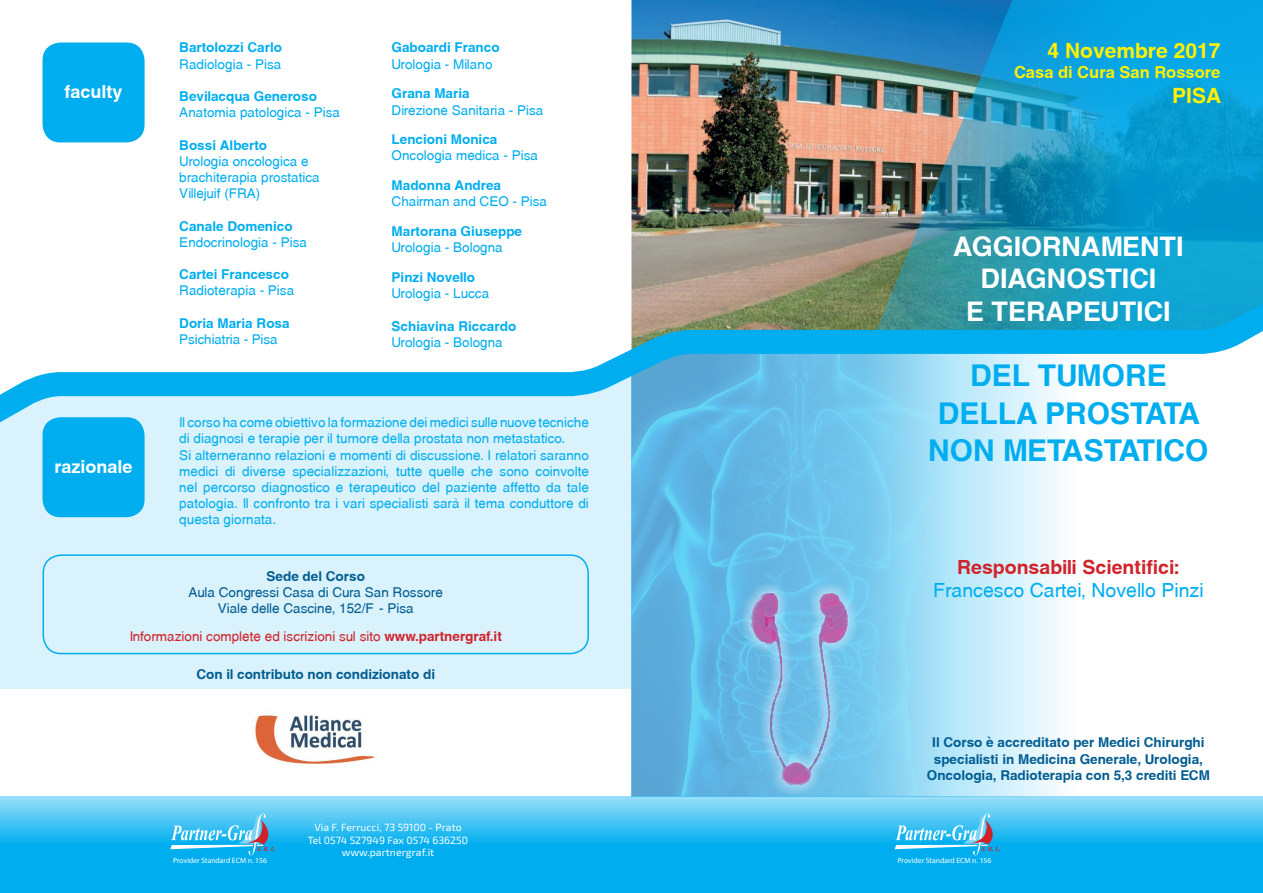
<style>
.page{position:relative;width:1263px;height:893px;background:#fff}
.page>*{position:absolute;margin:0;border:0;box-sizing:border-box;transform-origin:0 0}
.t1{font:700 30px/37.5px "Swansea";color:#00aeef;text-align:center}
.t2{font:700 27px/32.4px "Swansea";color:#fff;text-align:center}
.t3{font:700 21px "Swansea";color:#fff101}
.t4{font:19.5px "Swansea";color:#00aeef}
.t5{font:700 19.5px "Swansea";color:#d1232a}
.t6{font:700 18px "Swansea";color:#fff}
.t7{font:700 16.5px "Swansea";color:#fff101}
.t8{font:13.5px/16.2px "Swansea";color:#00aeef}
.t9{font:700 13.5px "Swansea";color:#00aeef}
.t10{font:700 13.5px/16.5px "Swansea";color:#005c90;text-align:center}
.t11{font:13.5px/16.2px "Swansea";color:#005c90;text-align:center}
.t12{font:13.5px "Swansea";color:#d1232a}
.t13{font:10.5px/12.6px "Exo 2";color:#fff;text-align:center}
.t14{font:7.65px "Myriad Pro";color:#fff}
.s1{font-weight:700}
</style>
<div class="page">
<svg style="left:954px;top:456px;width:107px;height:340px;background:#d4f1fb"></svg>
<div style="left:0;top:456px;width:631px;height:233px;background:#d9f2fc"></div>
<img style="left:631px;top:0;width:243px;height:277px">
<img style="left:874px;top:0;width:389px;height:277px">
<div style="left:43px;top:43px;width:102px;height:99px;background:#00aeef;border-radius:18px"></div>
<svg style="left:0;top:796px;width:1263px;height:97px;background:#26baf1"></svg>
<svg style="left:895px;top:813px;width:105px;height:42px;background:#55c0eb"></svg>
<svg style="left:170px;top:813px;width:105px;height:42px;background:#55c0eb"></svg>
<img style="left:631px;top:456px;width:323px;height:340px">
<div style="left:43px;top:554px;width:546px;height:100px;border:2px solid #00aeef;border-radius:18px"></div>
<img style="left:255px;top:713px;width:120px;height:51px">
<div style="left:43px;top:417px;width:102px;height:100px;background:#00aeef;border-radius:18px"></div>
<svg style="left:0;top:277px;width:1263px;height:179px"></svg>
<p class="t9" style="left:179px;top:39px;width:104px">Bartolozzi Carlo</p>
<p class="t8" style="left:179px;top:56px;width:104px">Radiologia - Pisa</p>
<p class="t9" style="left:179px;top:88px;width:139px">Bevilacqua Generoso</p>
<p class="t8" style="left:179px;top:104px;width:162px">Anatomia patologica - Pisa</p>
<p class="t9" style="left:179px;top:137px;width:89px">Bossi Alberto</p>
<p class="t8" style="left:179px;top:153px;width:142px">Urologia oncologica e brachiterapia prostatica<br>Villejuif (FRA)</p>
<p class="t9" style="left:179px;top:218px;width:115px">Canale Domenico</p>
<p class="t8" style="left:179px;top:234px;width:129px">Endocrinologia - Pisa</p>
<p class="t9" style="left:179px;top:266px;width:111px">Cartei Francesco</p>
<p class="t8" style="left:179px;top:282px;width:116px">Radioterapia - Pisa</p>
<p class="t9" style="left:179px;top:315px;width:112px">Doria Maria Rosa</p>
<p class="t8" style="left:179px;top:331px;width:100px">Psichiatria - Pisa</p>
<p class="t9" style="left:392px;top:39px;width:110px">Gaboardi Franco</p>
<p class="t8" style="left:392px;top:56px;width:102px">Urologia - Milano</p>
<p class="t9" style="left:392px;top:85px;width:80px">Grana Maria</p>
<p class="t8" style="left:392px;top:102px;width:153px">Direzione Sanitaria - Pisa</p>
<p class="t9" style="left:392px;top:131px;width:107px">Lencioni Monica</p>
<p class="t8" style="left:392px;top:147px;width:148px">Oncologia medica - Pisa</p>
<p class="t9" style="left:392px;top:177px;width:111px">Madonna Andrea</p>
<p class="t8" style="left:392px;top:193px;width:157px">Chairman and CEO - Pisa</p>
<p class="t9" style="left:392px;top:223px;width:132px">Martorana Giuseppe</p>
<p class="t8" style="left:392px;top:239px;width:113px">Urologia - Bologna</p>
<p class="t9" style="left:392px;top:269px;width:85px">Pinzi Novello</p>
<p class="t8" style="left:392px;top:285px;width:99px">Urologia - Lucca</p>
<p class="t9" style="left:392px;top:318px;width:126px">Schiavina Riccardo</p>
<p class="t8" style="left:392px;top:334px;width:113px">Urologia - Bologna</p>
<h3 class="t3" style="left:1047px;top:38px;width:174px">4 Novembre 2017</h3>
<p class="t7" style="left:1014px;top:62px;width:208px">Casa di Cura San Rossore</p>
<h3 class="t6" style="left:65px;top:81px;width:60px">faculty</h3>
<h3 class="t3" style="left:1172px;top:83px;width:51px">PISA</h3>
<h2 class="t2" style="left:953px;top:230px;width:232px">AGGIORNAMENTI<br>DIAGNOSTICI<br>E TERAPEUTICI</h2>
<h3 class="t6" style="left:55px;top:455px;width:80px">razionale</h3>
<p class="t8" style="left:179px;top:414px;width:411px">Il corso ha come obiettivo la formazione dei medici sulle nuove tecniche di diagnosi e terapie per il tumore della prostata non metastatico.<br>Si alterneranno relazioni e momenti di discussione. I relatori saranno medici di diverse specializzazioni, tutte quelle che sono coinvolte nel percorso diagnostico e terapeutico del paziente affetto da tale patologia. Il confronto tra i vari specialisti sarà il tema conduttore di questa giornata.</p>
<p class="t10" style="left:267px;top:567px;width:100px">Sede del Corso</p>
<p class="t11" style="left:189px;top:584px;width:256px">Aula Congressi Casa di Cura San Rossore<br>Viale delle Cascine, 152/F - Pisa</p>
<p class="t12" style="left:130px;top:628px;width:374px">Informazioni complete ed iscrizioni sul sito <span class="s1">www.partnergraf.it</span></p>
<p class="t10" style="left:196px;top:665px;width:240px">Con il contributo non condizionato di</p>
<h1 class="t1" style="left:928px;top:356px;width:282px">DEL TUMORE<br>DELLA PROSTATA<br>NON METASTATICO</h1>
<h3 class="t5" style="left:957px;top:555px;width:224px">Responsabili Scientifici:</h3>
<h3 class="t4" style="left:933px;top:579px;width:272px">Francesco Cartei, Novello Pinzi</h3>
<p class="t10" style="left:927px;top:734px;width:285px">Il Corso è accreditato per Medici Chirurghi specialisti in Medicina Generale, Urologia,<br>Oncologia, Radioterapia con 5,3 crediti ECM</p>
<p class="t13" style="left:308px;top:821px;width:162px">Via F. Ferrucci, 73 59100 - Prato<br>Tel 0574 527949 Fax 0574 636250 www.partnergraf.it</p>
<p class="t14" style="left:173px;top:856px;width:95px">Provider Standard ECM n. 156</p>
<p class="t14" style="left:898px;top:856px;width:95px">Provider Standard ECM n. 156</p>
</div>
